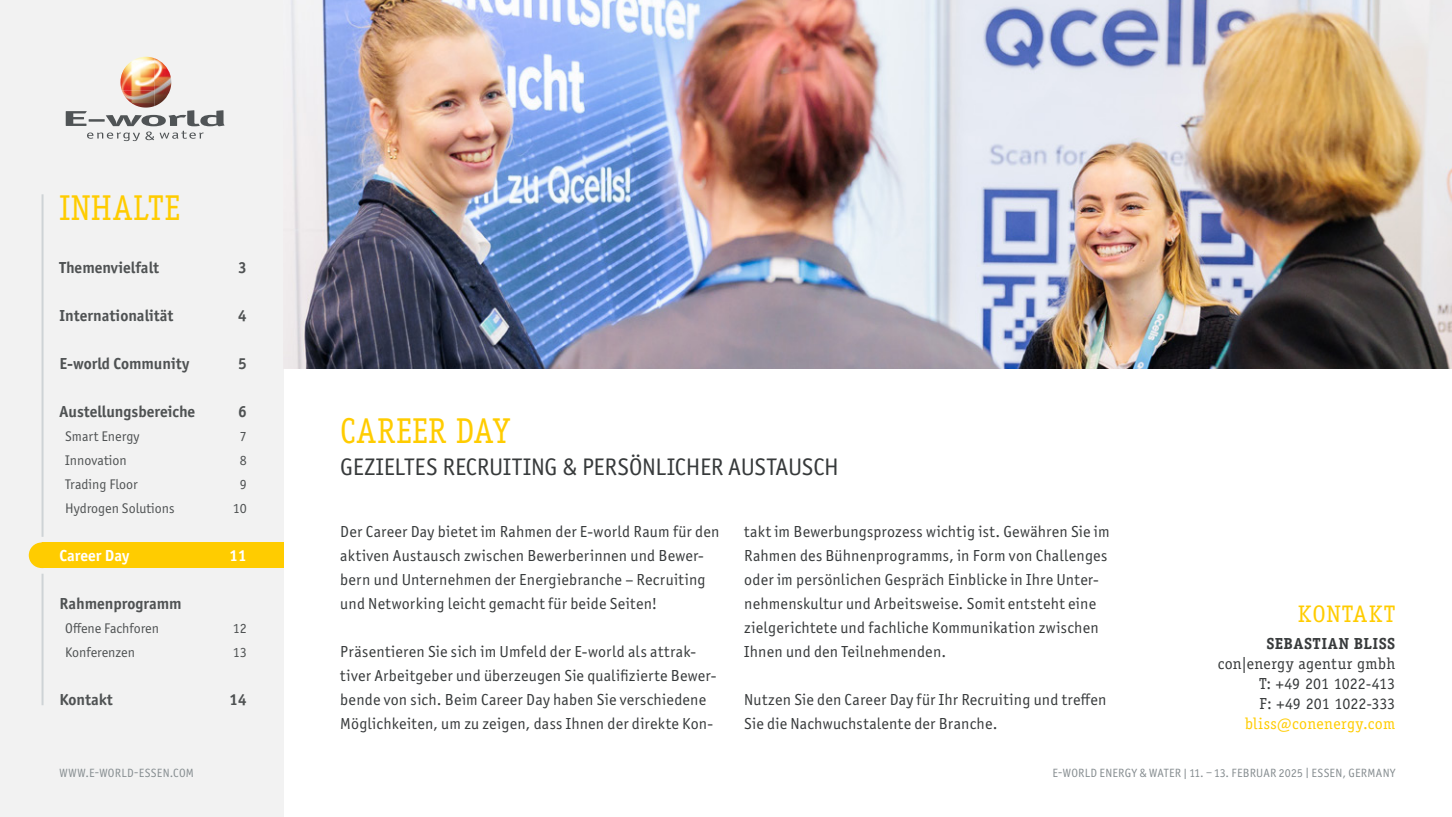
<style>
.page{position:relative;width:1452px;height:817px;background:#fff}
.page>*{position:absolute;margin:0;border:0;box-sizing:border-box;transform-origin:0 0}
.t1{font:36px "Officina Serif Std";letter-spacing:.025em;color:#fc0;scale:.9 1}
.t2{font:24px "Officina Sans ITC Pro";letter-spacing:-.005em;color:#373a3b}
.t3{font:24px "Officina Serif Std";letter-spacing:.05em;color:#fc0}
.t4{font:16px/24px "Officina Sans ITC Pro";letter-spacing:.015em;color:#373a3b}
.t5{font:700 16px "Officina Sans ITC Pro";color:#4f5253}
.t6{font:16px/20px "Officina Serif Std";letter-spacing:.01em;color:#373a3b;text-align:justify}
.t7{font:16px "Officina Serif Std";letter-spacing:.02em;color:#fc0}
.t8{font:700 16px "Officina Serif Std";letter-spacing:.025em;color:#373a3b}
.t9{font:700 16px "Officina Sans ITC Pro";color:#fff}
.t10{font:14px "Officina Sans ITC Pro";color:#4f5253}
.t11{font:12px "Officina Sans ITC Pro";letter-spacing:.025em;color:#878e91}
</style>
<div class="page">
<div style="left:0;top:0;width:283px;height:816px;background:#f2f2f2"></div>
<img style="left:120px;top:57px;width:34px;height:34px">
<img style="left:154px;top:85px;width:17px;height:21px">
<img style="left:122px;top:91px;width:19px;height:16px">
<svg style="left:66px;top:110px;width:158px;height:31px"></svg>
<img style="left:283px;top:0;width:1168px;height:369px">
<hr style="left:42px;top:194px;width:2px;height:342px;background:#ced3d6">
<hr style="left:42px;top:573px;width:2px;height:132px;background:#ced3d6">
<div style="left:43px;top:542px;width:240px;height:26px;background:#fc0"></div>
<div style="left:29px;top:542px;width:25px;height:26px;background:#fc0;border-radius:50%"></div>
<h1 class="t1" style="left:60px;top:187px;width:135px">INHALTE</h1>
<p class="t5" style="left:60px;top:257px;width:101px">Themenvielfalt</p>
<p class="t5" style="left:238px;top:257px;width:10px">3</p>
<p class="t5" style="left:60px;top:305px;width:115px">Internationalität</p>
<p class="t5" style="left:238px;top:305px;width:10px">4</p>
<p class="t5" style="left:60px;top:353px;width:131px">E-world Community</p>
<p class="t5" style="left:238px;top:353px;width:10px">5</p>
<p class="t5" style="left:60px;top:401px;width:137px">Austellungsbereiche</p>
<p class="t5" style="left:238px;top:401px;width:10px">6</p>
<p class="t10" style="left:65px;top:428px;width:76px">Smart Energy</p>
<p class="t10" style="left:240px;top:428px;width:8px">7</p>
<p class="t10" style="left:65px;top:452px;width:63px">Innovation</p>
<p class="t10" style="left:240px;top:452px;width:8px">8</p>
<p class="t10" style="left:65px;top:476px;width:74px">Trading Floor</p>
<p class="t10" style="left:240px;top:476px;width:8px">9</p>
<p class="t10" style="left:65px;top:500px;width:111px">Hydrogen Solutions</p>
<p class="t10" style="left:233px;top:500px;width:15px">10</p>
<p class="t9" style="left:60px;top:545px;width:71px">Career Day</p>
<p class="t9" style="left:229px;top:545px;width:19px">11</p>
<p class="t5" style="left:60px;top:593px;width:124px">Rahmenprogramm</p>
<p class="t10" style="left:65px;top:620px;width:95px">Offene Fachforen</p>
<p class="t10" style="left:233px;top:620px;width:15px">12</p>
<p class="t10" style="left:65px;top:644px;width:71px">Konferenzen</p>
<p class="t10" style="left:233px;top:644px;width:15px">13</p>
<p class="t5" style="left:60px;top:689px;width:55px">Kontakt</p>
<p class="t5" style="left:229px;top:689px;width:19px">14</p>
<p class="t11" style="left:60px;top:766px;width:136px">WWW.E-WORLD-ESSEN.COM</p>
<h1 class="t1" style="left:340px;top:409px;width:190px">CAREER DAY</h1>
<h2 class="t2" style="left:340px;top:452px;width:500px">GEZIELTES RECRUITING &amp; PERSÖNLICHER AUSTAUSCH</h2>
<p class="t4" style="left:340px;top:519px;width:380px">Der Career Day bietet im Rahmen der E-world Raum für den aktiven Austausch zwischen Bewerberinnen und Bewer&shy;bern und Unternehmen der Energiebranche – Recruiting und Networking leicht gemacht für beide Seiten!</p>
<p class="t4" style="left:340px;top:639px;width:377px">Präsentieren Sie sich im Umfeld der E-world als attrak&shy;tiver Arbeitgeber und überzeugen Sie qualifizierte Bewer&shy;bende von sich. Beim Career Day haben Sie verschiedene Möglichkeiten, um zu zeigen, dass Ihnen der direkte Kon-</p>
<p class="t4" style="left:744px;top:519px;width:367px">takt im Bewerbungsprozess wichtig ist. Gewähren Sie im Rahmen des Bühnenprogramms, in Form von Challenges oder im persönlichen Gespräch Einblicke in Ihre Unter&shy;nehmenskultur und Arbeitsweise. Somit entsteht eine zielgerichtete und fachliche Kommunikation zwischen Ihnen und den Teilnehmenden.</p>
<p class="t4" style="left:744px;top:687px;width:364px">Nutzen Sie den Career Day für Ihr Recruiting und treffen<br>Sie die Nachwuchstalente der Branche.</p>
<h2 class="t3" style="left:1297px;top:599px;width:99px">KONTAKT</h2>
<p class="t8" style="left:1266px;top:633px;width:130px">SEBASTIAN BLISS</p>
<p class="t6" style="left:1258px;top:653px;width:138px;text-indent:-41px">con|energy agentur gmbh T: +49 201 1022-413<br>F: +49 201 1022-333</p>
<p class="t7" style="left:1245px;top:714px;width:152px">bliss@conenergy.com</p>
<p class="t11" style="left:1052px;top:766px;width:344px">E-WORLD ENERGY &amp; WATER | 11. – 13. FEBRUAR 2025 | ESSEN, GERMANY</p>
</div>
